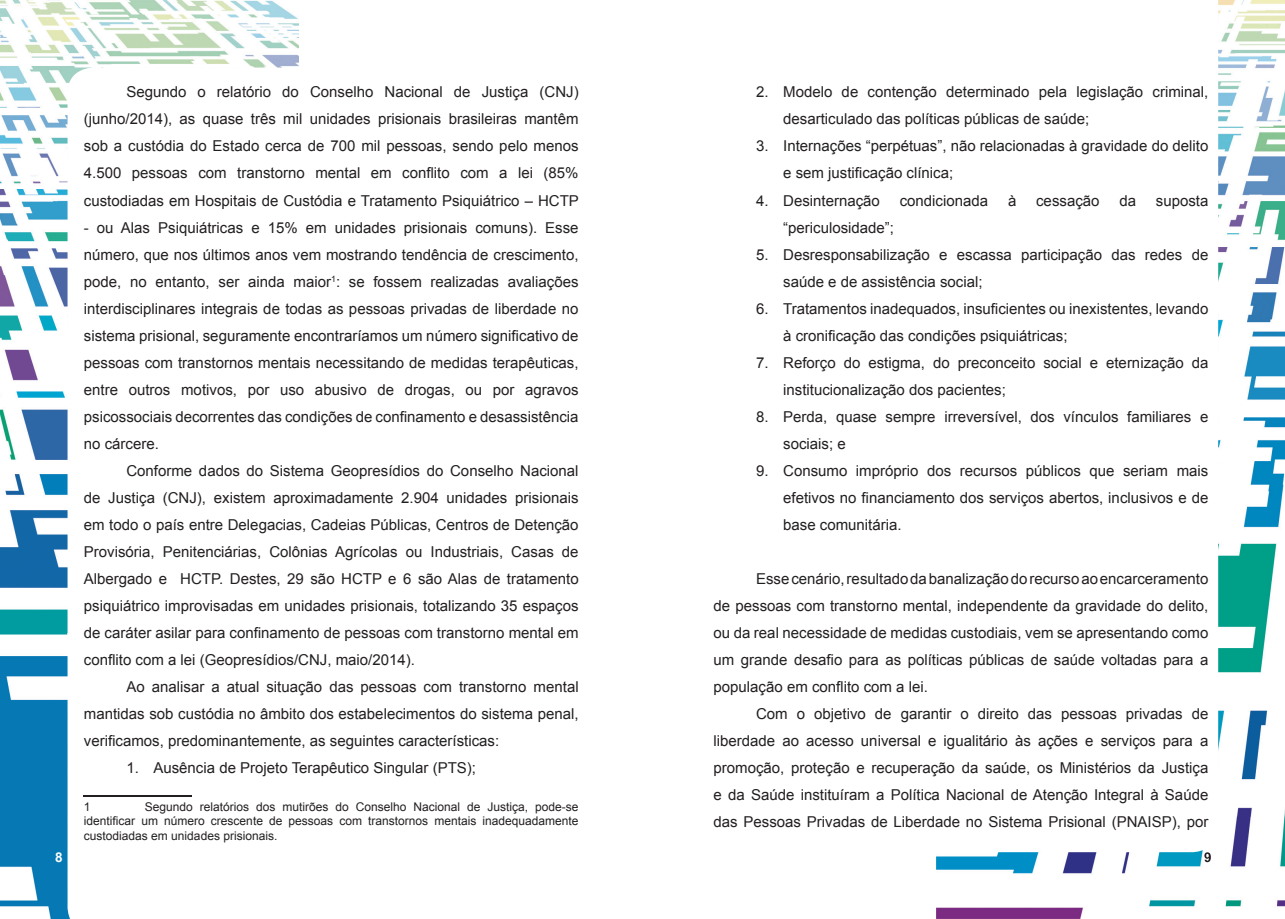
<style>
.page{position:relative;width:1285px;height:919px;background:#fff}
.page>*{position:absolute;margin:0;border:0;box-sizing:border-box;transform-origin:0 0}
.t1{font:15px/27px "Arial";color:#231f20;text-align:justify}
.t2{font:700 13.5px "Arial";color:#fff}
.t3{font:12px/14.4px "Arial";color:#231f20;text-align:justify}
</style>
<div class="page">
<img style="left:0;top:0;width:298px;height:918px">
<img style="left:936px;top:0;width:348px;height:918px">
<svg style="left:1204px;top:852px;width:6px;height:10px"></svg>
<svg style="left:68px;top:68px;width:230px;height:850px"></svg>
<svg style="left:936px;top:0;width:281px;height:852px"></svg>
<hr style="left:84px;top:795px;width:108px;height:2px;background:#231f20">
<p class="t2" style="left:55px;top:848px;width:9px">8</p>
<p class="t1" style="left:84px;top:79px;width:496px;text-indent:43px">Segundo o relatório do Conselho Nacional de Justiça (CNJ) (junho/2014), as quase três mil unidades prisionais brasileiras mantêm sob a custódia do Estado cerca de 700 mil pessoas, sendo pelo menos 4.500 pessoas com transtorno mental em conflito com a lei (85% custodiadas em Hospitais de Custódia e Tratamento Psiquiátrico – HCTP</p>
<p class="t1" style="left:84px;top:214px;width:496px">- ou Alas Psiquiátricas e 15% em unidades prisionais comuns). Esse número, que nos últimos anos vem mostrando tendência de crescimento, pode, no entanto, ser ainda maior<sup>1</sup>: se fossem realizadas avaliações interdisciplinares integrais de todas as pessoas privadas de liberdade no sistema prisional, seguramente encontraríamos um número significativo de pessoas com transtornos mentais necessitando de medidas terapêuticas, entre outros motivos, por uso abusivo de drogas, ou por agravos psicossociais decorrentes das condições de confinamento e desassistência no cárcere.</p>
<p class="t1" style="left:84px;top:457px;width:496px;text-indent:43px">Conforme dados do Sistema Geopresídios do Conselho Nacional de Justiça (CNJ), existem aproximadamente 2.904 unidades prisionais em todo o país entre Delegacias, Cadeias Públicas, Centros de Detenção Provisória, Penitenciárias, Colônias Agrícolas ou Industriais, Casas de Albergado e HCTP. Destes, 29 são HCTP e 6 são Alas de tratamento psiquiátrico improvisadas em unidades prisionais, totalizando 35 espaços de caráter asilar para confinamento de pessoas com transtorno mental em conflito com a lei (Geopresídios/CNJ, maio/2014).</p>
<p class="t1" style="left:84px;top:673px;width:496px;text-indent:43px">Ao analisar a atual situação das pessoas com transtorno mental mantidas sob custódia no âmbito dos estabelecimentos do sistema penal, verificamos, predominantemente, as seguintes características:</p>
<p class="t1" style="left:126px;top:754px;width:351px">1. Ausência de Projeto Terapêutico Singular (PTS);</p>
<p class="t3" style="left:84px;top:799px;width:8px">1</p>
<p class="t3" style="left:84px;top:799px;width:496px;text-indent:61px">Segundo relatórios dos mutirões do Conselho Nacional de Justiça, pode-se identificar um número crescente de pessoas com transtornos mentais inadequadamente custodiadas em unidades prisionais.</p>
<p class="t1" style="left:783px;top:79px;width:426px;text-indent:-27px">2. Modelo de contenção determinado pela legislação criminal, desarticulado das políticas públicas de saúde;</p>
<p class="t1" style="left:783px;top:133px;width:426px;text-indent:-27px">3. Internações “perpétuas”, não relacionadas à gravidade do delito e sem justificação clínica;</p>
<p class="t1" style="left:756px;top:187px;width:125px">4. Desinternação</p>
<p class="t1" style="left:899px;top:187px;width:90px">condicionada</p>
<p class="t1" style="left:1007px;top:187px;width:10px">à</p>
<p class="t1" style="left:1035px;top:187px;width:65px">cessação</p>
<p class="t1" style="left:1119px;top:187px;width:18px">da</p>
<p class="t1" style="left:1155px;top:187px;width:54px">suposta</p>
<p class="t1" style="left:783px;top:214px;width:112px">“periculosidade”;</p>
<p class="t1" style="left:783px;top:241px;width:426px;text-indent:-27px">5. Desresponsabilização e escassa participação das redes de saúde e de assistência social;</p>
<p class="t1" style="left:783px;top:295px;width:426px;text-indent:-27px">6. Tratamentos inadequados, insuficientes ou inexistentes, levando à cronificação das condições psiquiátricas;</p>
<p class="t1" style="left:783px;top:349px;width:426px;text-indent:-27px">7. Reforço do estigma, do preconceito social e eternização da institucionalização dos pacientes;</p>
<p class="t1" style="left:783px;top:403px;width:426px;text-indent:-27px">8. Perda, quase sempre irreversível, dos vínculos familiares e sociais; e</p>
<p class="t1" style="left:783px;top:457px;width:426px;text-indent:-27px">9. Consumo impróprio dos recursos públicos que seriam mais efetivos no financiamento dos serviços abertos, inclusivos e de base comunitária.</p>
<p class="t1" style="left:713px;top:565px;width:496px;text-indent:43px">Esse cenário, resultado da banalização do recurso ao encarceramento de pessoas com transtorno mental, independente da gravidade do delito, ou da real necessidade de medidas custodiais, vem se apresentando como um grande desafio para as políticas públicas de saúde voltadas para a população em conflito com a lei.</p>
<p class="t1" style="left:713px;top:700px;width:496px;text-indent:43px">Com o objetivo de garantir o direito das pessoas privadas de liberdade ao acesso universal e igualitário às ações e serviços para a promoção, proteção e recuperação da saúde, os Ministérios da Justiça e da Saúde instituíram a Política Nacional de Atenção Integral à Saúde das Pessoas Privadas de Liberdade no Sistema Prisional (PNAISP), por</p>
</div>
